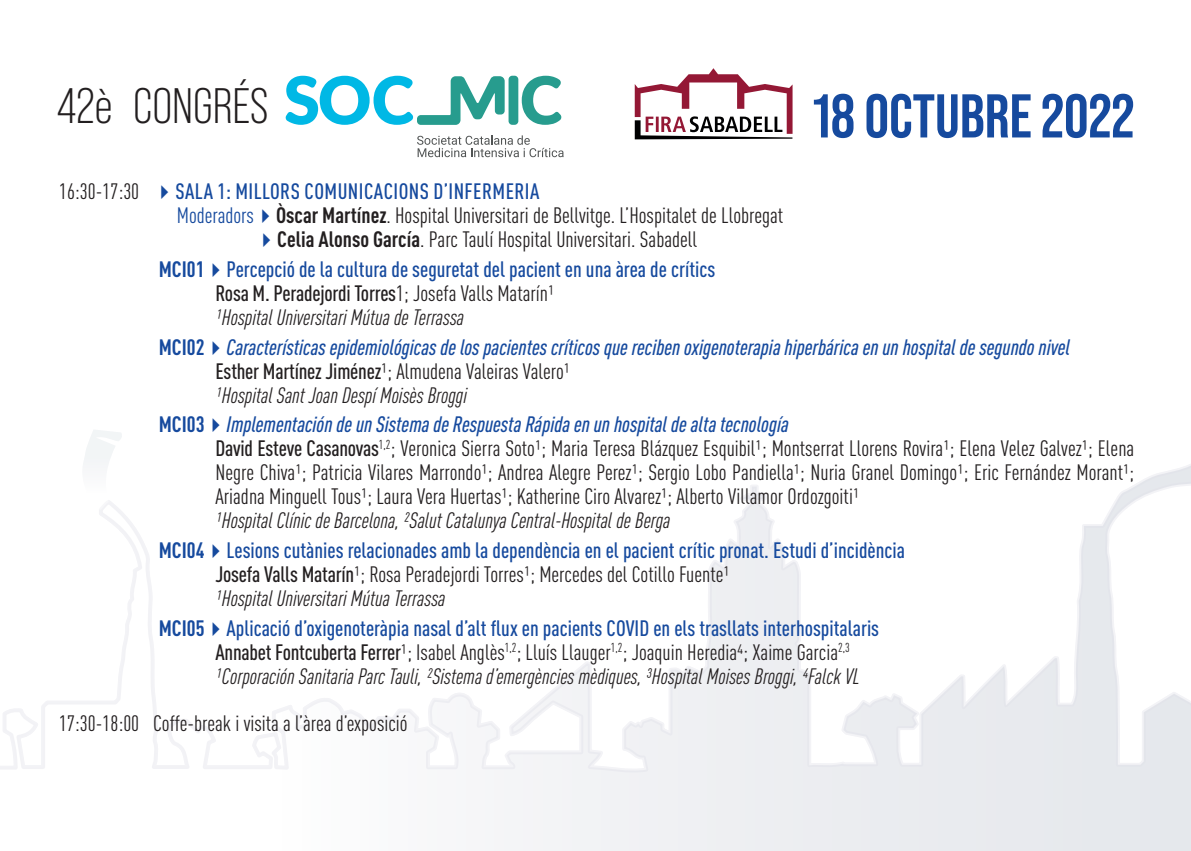
<style>
.page{position:relative;width:1191px;height:851px;background:#fff}
.page>*{position:absolute;margin:0;border:0;box-sizing:border-box;transform-origin:0 0}
.t1{font:700 61.6px "Bebas Neue Pro";color:#164a9e}
.t2{font:49.8px "Bebas Neue Pro";color:#231f20}
.t3{font:condensed 22px/24px "DIN Pro";color:#231f20;text-align:justify}
.t4{font:italic condensed 22px "DIN Pro";color:#231f20}
.t5{font:500 condensed 22px "DIN Pro";color:#164a9e}
.t6{font:italic 500 condensed 22px "DIN Pro";color:#164a9e}
.t7{font:500 condensed 22px "DIN Pro";letter-spacing:.02em;color:#164a9e}
.t8{font:500 condensed 22px "DIN Pro";letter-spacing:-.01em;color:#231f20}
.s1{font-weight:400;color:#231f20}
.s2{color:#164a9e}
.s3{font-weight:700}
.s4{font-weight:400}
.s5{font-weight:700;font-style:normal}
.s6{font-weight:500}
</style>
<div class="page">
<svg style="left:0;top:464px;width:1191px;height:386px"></svg>
<svg style="left:80px;top:430px;width:43px;height:79px"></svg>
<svg style="left:417px;top:135px;width:146px;height:22px"></svg>
<div style="left:508px;top:76px;width:10px;height:49px;background:#279c8e;border-radius:4px"></div>
<svg style="left:522px;top:76px;width:40px;height:49px"></svg>
<svg style="left:285px;top:76px;width:219px;height:49px"></svg>
<svg style="left:635px;top:68px;width:157px;height:71px"></svg>
<h2 class="t2" style="left:57px;top:78px;width:213px">42è CONGRÉS</h2>
<h1 class="t1" style="left:812px;top:81px;width:323px">18 OCTUBRE 2022</h1>
<p class="t7" style="left:59px;top:175px;width:482px"><span class="s1">16:30-17:30</span> ✔SALA 1: MILLORS COMUNICACIONS D’INFERMERIA</p>
<p class="t3" style="left:177px;top:202px;width:608px"><span class="s2">Moderadors✔</span><span class="s3">Òscar Martínez</span>. Hospital Universitari de Bellvitge. L’Hospitalet de Llobregat</p>
<p class="t3" style="left:255px;top:226px;width:443px"><span class="s2">✔</span><span class="s3">Celia Alonso García</span>. Parc Taulí Hospital Universitari. Sabadell</p>
<p class="t5" style="left:159px;top:253px;width:558px"><span class="s3">MCI01</span>✔Percepció de la cultura de seguretat del pacient en una àrea de crítics</p>
<p class="t8" style="left:215px;top:277px;width:340px">Rosa M. Peradejordi Torres<span class="s4">1; Josefa Valls Matarín1</span></p>
<p class="t4" style="left:215px;top:301px;width:250px">1Hospital Universitari Mútua de Terrassa</p>
<p class="t6" style="left:159px;top:330px;width:913px"><span class="s5">MCI02</span>✔Características epidemiológicas de los pacientes críticos que reciben oxigenoterapia hiperbárica en un hospital de segundo nivel</p>
<p class="t3" style="left:215px;top:357px;width:356px"><span class="s6">Esther Martínez Jiménez</span>1; Almudena Valeiras Valero1</p>
<p class="t4" style="left:215px;top:379px;width:253px">1Hospital Sant Joan Despí Moisès Broggi</p>
<p class="t6" style="left:159px;top:408px;width:631px"><span class="s5">MCI03</span>✔Implementación de un Sistema de Respuesta Rápida en un hospital de alta tecnología</p>
<p class="t3" style="left:215px;top:435px;width:920px"><span class="s6">David Esteve Casanovas</span><sup>1,2</sup>; Veronica Sierra Soto1; Maria Teresa Blázquez Esquibil1; Montserrat Llorens Rovira1; Elena Velez Galvez1; Elena Negre Chiva1; Patricia Vilares Marrondo1; Andrea Alegre Perez1; Sergio Lobo Pandiella1; Nuria Granel Domingo1; Eric Fernández Morant1; Ariadna Minguell Tous1; Laura Vera Huertas1; Katherine Ciro Alvarez1; Alberto Villamor Ordozgoiti1</p>
<p class="t4" style="left:215px;top:504px;width:456px">1Hospital Clínic de Barcelona, 2Salut Catalunya Central-Hospital de Berga</p>
<p class="t5" style="left:159px;top:534px;width:747px"><span class="s3">MCI04</span>✔Lesions cutànies relacionades amb la dependència en el pacient crític pronat. Estudi d’incidència</p>
<p class="t3" style="left:215px;top:560px;width:515px"><span class="s6">Josefa Valls Matarín</span>1; Rosa Peradejordi Torres1; Mercedes del Cotillo Fuente1</p>
<p class="t4" style="left:215px;top:582px;width:231px">1Hospital Universitari Mútua Terrassa</p>
<p class="t5" style="left:159px;top:611px;width:722px"><span class="s3">MCI05</span>✔Aplicació d’oxigenoteràpia nasal d’alt flux en pacients COVID en els trasllats interhospitalaris</p>
<p class="t3" style="left:215px;top:638px;width:635px"><span class="s6">Annabet Fontcuberta Ferrer</span>1; Isabel Anglès<sup>1,2</sup>; Lluís Llauger<sup>1,2</sup>; Joaquin Heredia4; Xaime Garcia<sup>2,3</sup></p>
<p class="t4" style="left:215px;top:660px;width:646px">1Corporación Sanitaria Parc Tauli, 2Sistema d’emergències mèdiques, 3Hospital Moises Broggi, 4Falck VL</p>
<p class="t3" style="left:59px;top:709px;width:350px">17:30-18:00 Coffe-break i visita a l’àrea d’exposició</p>
</div>
